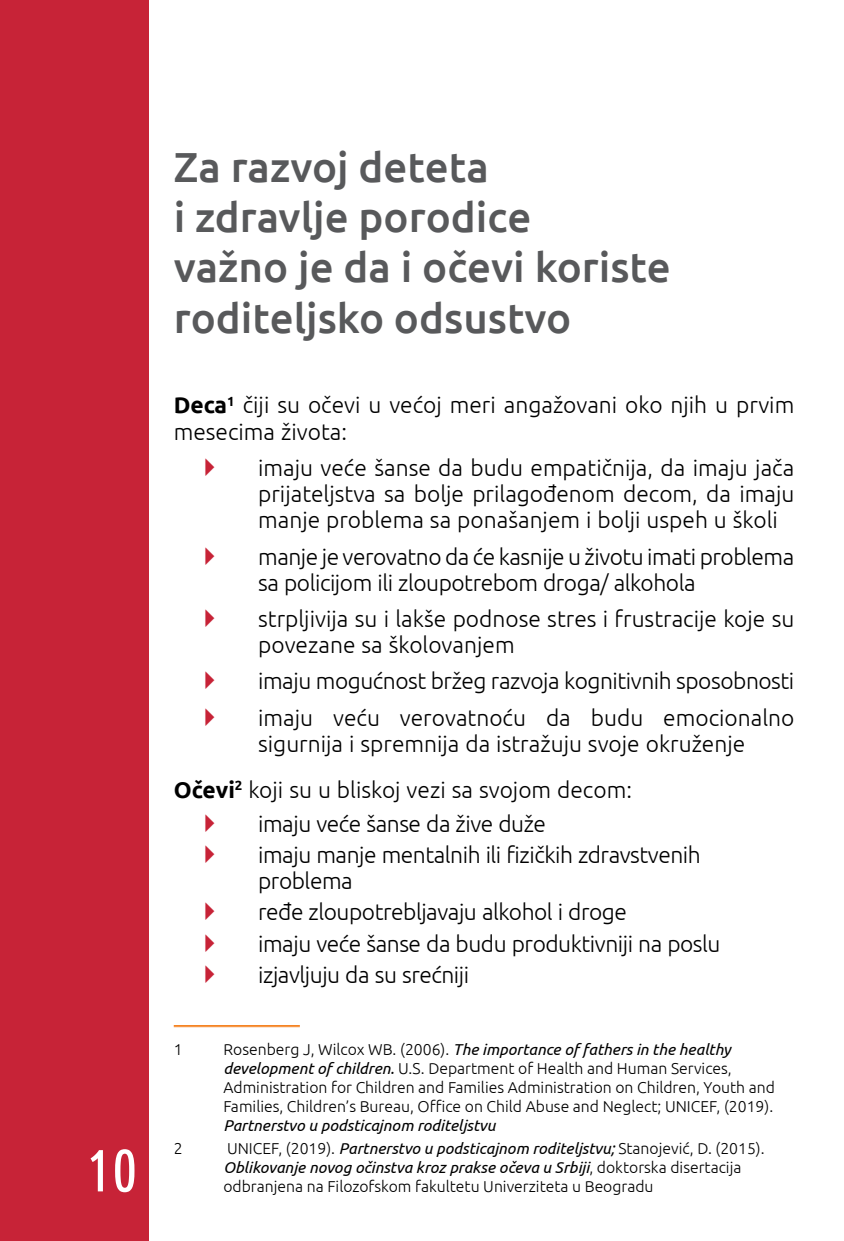
<style>
.page{position:relative;width:844px;height:1241px;background:#fff}
.page>*{position:absolute;margin:0;border:0;box-sizing:border-box;transform-origin:0 0}
.t1{font:59.5px "Ubuntu Condensed";color:#fff}
.t2{font:500 42px/50.4px "Ubuntu";color:#58595b}
.t3{font:300 22.75px/31.2px "Ubuntu";letter-spacing:-.02em;color:#000}
.t4{font:300 22.75px/26.2px "Ubuntu";color:#000}
.t5{font:300 15.75px/18.9px "Ubuntu";color:#000}
.t6{font:italic 15.75px "Ubuntu";color:#000}
.s1{font-weight:700}
.s2{font-weight:400;font-style:italic}
</style>
<div class="page">
<div style="left:0;top:0;width:149px;height:1240px;background:#c72337"></div>
<hr style="left:174px;top:1025px;width:126px;height:1px;background:#f58220">
<hr style="left:174px;top:1026px;width:126px;height:1px;background:#f58220">
<h1 class="t1" style="left:86px;top:1133px;width:53px">10</h1>
<h2 class="t2" style="left:174px;top:140px;width:498px">Za razvoj deteta<br>i zdravlje porodice<br>važno je da i očevi koriste roditeljsko odsustvo</h2>
<p class="t4" style="left:174px;top:391px;width:622px"><span class="s1">Deca</span><sup>1</sup> čiji su očevi u većoj meri angažovani oko njih u prvim mesecima života:</p>
<p class="t3" style="left:258px;top:454px;width:537px;line-height:26.2px;text-align:justify">imaju veće šanse da budu empatičnija, da imaju jača prijateljstva sa bolje prilagođenom decom, da imaju manje problema sa ponašanjem i bolji uspeh u školi</p>
<p class="t3" style="left:258px;top:542px;width:537px;line-height:26.2px">manje je verovatno da će kasnije u životu imati problema sa policijom ili zloupotrebom droga/ alkohola</p>
<p class="t4" style="left:258px;top:605px;width:537px">strpljivija su i lakše podnose stres i frustracije koje su povezane sa školovanjem</p>
<p class="t3" style="left:258px;top:662px;width:537px;line-height:36.2px">imaju mogućnost bržeg razvoja kognitivnih sposobnosti imaju veću verovatnoću da budu emocionalno</p>
<p class="t4" style="left:174px;top:720px;width:573px;line-height:46px;text-indent:84px">sigurnija i spremnija da istražuju svoje okruženje<br><span class="s1">Očevi</span><sup>2</sup> koji su u bliskoj vezi sa svojom decom:</p>
<p class="t3" style="left:258px;top:807px;width:444px">imaju veće šanse da žive duže<br>imaju manje mentalnih ili fizičkih zdravstvenih</p>
<p class="t3" style="left:258px;top:864px;width:464px">problema<br>ređe zloupotrebljavaju alkohol i droge<br>imaju veće šanse da budu produktivniji na poslu izjavljuju da su srećniji</p>
<p class="t5" style="left:174px;top:1039px;width:10px">1</p>
<p class="t5" style="left:223px;top:1039px;width:553px">Rosenberg J, Wilcox WB. (2006). <span class="s2">The importance of fathers in the healthy development of children.</span> U.S. Department of Health and Human Services, Administration for Children and Families Administration on Children, Youth and Families, Children’s Bureau, Office on Child Abuse and Neglect; UNICEF, (2019).</p>
<p class="t6" style="left:223px;top:1115px;width:273px">Partnerstvo u podsticajnom roditeljstvu</p>
<p class="t5" style="left:174px;top:1138px;width:10px">2</p>
<p class="t5" style="left:223px;top:1138px;width:542px">UNICEF, (2019). <span class="s2">Partnerstvo u podsticajnom roditeljstvu;</span> Stanojević, D. (2015).<br><span class="s2">Oblikovanje novog očinstva kroz prakse očeva u Srbiji</span>, doktorska disertacija odbranjena na Filozofskom fakultetu Univerziteta u Beogradu</p>
</div>
